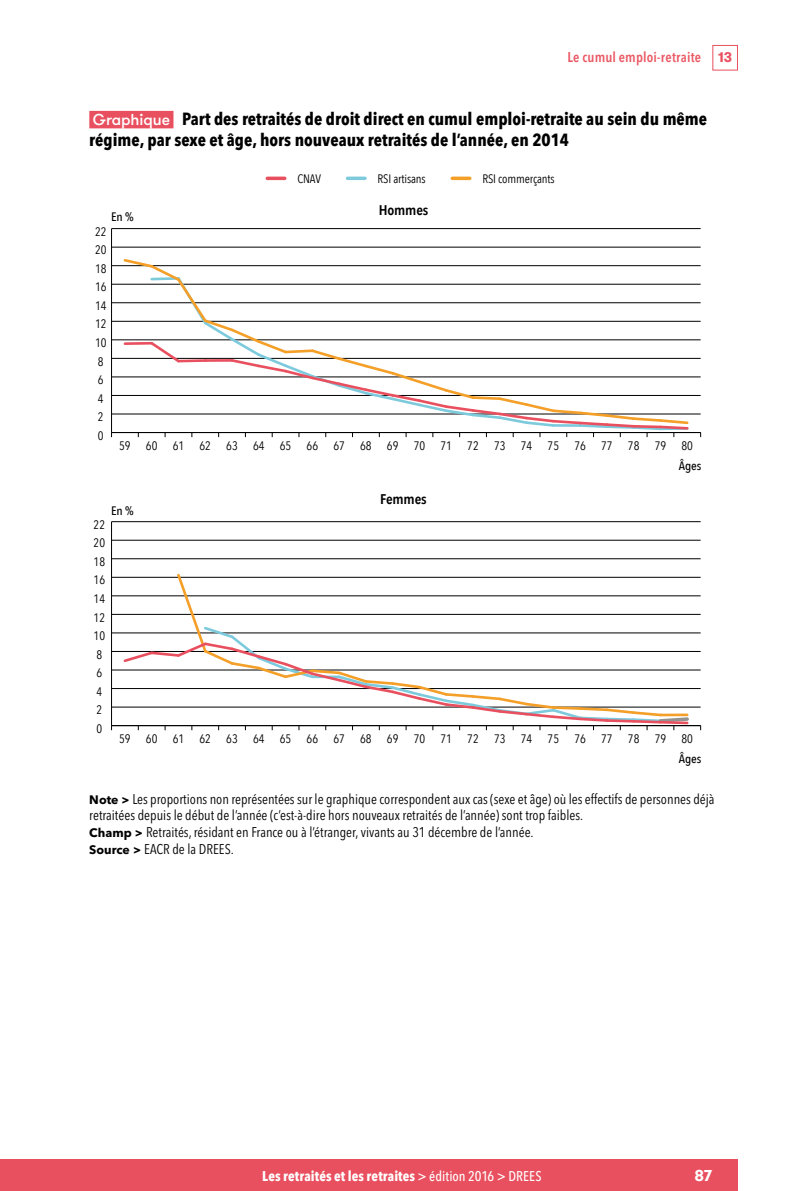
<style>
.page{position:relative;width:794px;height:1191px;background:#fff}
.page>*{position:absolute;margin:0;border:0;box-sizing:border-box;transform-origin:0 0}
.HT_titre{font:700 condensed 17.5px/21px "Avenir Next LT Pro";color:#000}
.t1{font:700 15.75px "GT Walsheim";color:#fff}
.NOTE_CHAMP_SOURCES_L{font:condensed 14px/16.8px "Avenir Next LT Pro";color:#000}
.t2{font:700 condensed 14px "Avenir Next LT Pro";letter-spacing:.01em;color:#fff}
.t3{font:600 condensed 14px "Avenir Next LT Pro";letter-spacing:.015em;color:#ea5964}
.t4{font:600 14px "Avenir Next Condensed";letter-spacing:-.01em;color:#000;scale:1.06 1}
.t5{font:12.25px "Avenir Next Condensed";color:#000}
.t6{font:500 12.25px "Avenir Next Condensed";letter-spacing:-.01em;color:#000;scale:1.06 1}
.s1{font-family:"GT Walsheim Pro Trial";font-weight:700;font-stretch:normal;color:#e9505f}
.s2{font-family:"GT Walsheim";font-weight:500;font-stretch:normal;font-size:15.75px;color:#fff}
.s3{font-weight:700;font-stretch:normal;font-size:12.25px}
.s4{font-weight:500}
</style>
<div class="page">
<div style="left:712px;top:45px;width:26px;height:25px;border:1px solid #e9505f"></div>
<div style="left:0;top:1159px;width:738px;height:32px;background:#e9505f"></div>
<div style="left:89px;top:111px;width:84px;height:17px;background:#e9505f"></div>
<hr style="left:452px;top:177px;width:18px;height:3px;background:#f49f28">
<hr style="left:347px;top:177px;width:18px;height:3px;background:#7dcadd">
<hr style="left:267px;top:177px;width:18px;height:3px;background:#e9505f">
<hr style="left:111px;top:229px;width:1px;height:203px;background:#000">
<hr style="left:112px;top:432px;width:588px;height:1px;background:#000">
<hr style="left:112px;top:414px;width:588px;height:1px;background:#000">
<hr style="left:112px;top:395px;width:588px;height:1px;background:#000">
<hr style="left:112px;top:376px;width:588px;height:1px;background:#000">
<hr style="left:112px;top:358px;width:588px;height:1px;background:#000">
<hr style="left:112px;top:339px;width:588px;height:1px;background:#000">
<hr style="left:112px;top:321px;width:588px;height:1px;background:#000">
<hr style="left:112px;top:302px;width:588px;height:1px;background:#000">
<hr style="left:112px;top:284px;width:588px;height:1px;background:#000">
<hr style="left:112px;top:265px;width:588px;height:1px;background:#000">
<hr style="left:112px;top:247px;width:588px;height:1px;background:#000">
<hr style="left:112px;top:228px;width:588px;height:1px;background:#000">
<svg style="left:122px;top:259px;width:568px;height:178px"></svg>
<hr style="left:111px;top:521px;width:1px;height:204px;background:#000">
<hr style="left:112px;top:725px;width:588px;height:1px;background:#000">
<hr style="left:112px;top:707px;width:588px;height:1px;background:#000">
<hr style="left:112px;top:688px;width:588px;height:1px;background:#000">
<hr style="left:112px;top:669px;width:588px;height:1px;background:#000">
<hr style="left:112px;top:651px;width:588px;height:1px;background:#000">
<hr style="left:112px;top:632px;width:588px;height:1px;background:#000">
<hr style="left:112px;top:614px;width:588px;height:1px;background:#000">
<hr style="left:112px;top:595px;width:588px;height:1px;background:#000">
<hr style="left:112px;top:577px;width:588px;height:1px;background:#000">
<hr style="left:112px;top:558px;width:588px;height:1px;background:#000">
<hr style="left:112px;top:540px;width:588px;height:1px;background:#000">
<hr style="left:112px;top:521px;width:588px;height:1px;background:#000">
<svg style="left:122px;top:573px;width:569px;height:157px"></svg>
<p class="t3" style="left:567px;top:49px;width:166px">Le cumul emploi-retraite <span class="s1">13</span></p>
<p class="HT_titre" style="left:89px;top:108px;width:619px"><span class="s2">Graphique</span> Part des retraités de droit direct en cumul emploi-retraite au sein du même régime, par sexe et âge, hors nouveaux retraités de l’année, en 2014</p>
<p class="t6" style="left:111px;top:209px;width:23px">En %</p>
<p class="t5" style="left:95px;top:221px;width:13px">22</p>
<p class="t5" style="left:95px;top:239px;width:13px">20</p>
<p class="t5" style="left:95px;top:258px;width:13px">18</p>
<p class="t5" style="left:95px;top:277px;width:13px">16</p>
<p class="t5" style="left:95px;top:295px;width:13px">14</p>
<p class="t5" style="left:95px;top:314px;width:13px">12</p>
<p class="t5" style="left:95px;top:332px;width:13px">10</p>
<p class="t5" style="left:98px;top:351px;width:7px">8</p>
<p class="t5" style="left:98px;top:369px;width:7px">6</p>
<p class="t5" style="left:98px;top:388px;width:7px">4</p>
<p class="t5" style="left:98px;top:406px;width:7px">2</p>
<p class="t5" style="left:297px;top:168px;width:25px">CNAV</p>
<p class="t5" style="left:377px;top:168px;width:50px">RSI artisans</p>
<p class="t5" style="left:482px;top:168px;width:74px">RSI commerçants</p>
<p class="t4" style="left:379px;top:198px;width:48px">Hommes</p>
<p class="t5" style="left:98px;top:425px;width:7px">0</p>
<p class="t5" style="left:119px;top:435px;width:575px">59 60 61 62 63 64 65 66 67 68 69 70 71 72 73 74 75 76 77 78 79 80</p>
<p class="t6" style="left:111px;top:503px;width:23px">En %</p>
<p class="t4" style="left:380px;top:487px;width:45px">Femmes</p>
<p class="t6" style="left:679px;top:458px;width:23px">Âges</p>
<p class="t5" style="left:94px;top:514px;width:13px">22</p>
<p class="t5" style="left:94px;top:532px;width:13px">20</p>
<p class="t5" style="left:94px;top:551px;width:13px">18</p>
<p class="t5" style="left:94px;top:569px;width:13px">16</p>
<p class="t5" style="left:94px;top:588px;width:13px">14</p>
<p class="t5" style="left:94px;top:607px;width:13px">12</p>
<p class="t5" style="left:94px;top:625px;width:13px">10</p>
<p class="t5" style="left:96px;top:644px;width:7px">8</p>
<p class="t5" style="left:96px;top:662px;width:7px">6</p>
<p class="t5" style="left:96px;top:681px;width:7px">4</p>
<p class="t5" style="left:96px;top:699px;width:7px">2</p>
<p class="t5" style="left:96px;top:718px;width:7px">0</p>
<p class="t5" style="left:119px;top:728px;width:575px">59 60 61 62 63 64 65 66 67 68 69 70 71 72 73 74 75 76 77 78 79 80</p>
<p class="t6" style="left:679px;top:751px;width:23px">Âges</p>
<p class="NOTE_CHAMP_SOURCES_L" style="left:89px;top:790px;width:626px"><span class="s3">Note &gt;</span> Les proportions non représentées sur le graphique correspondent aux cas (sexe et âge) où les effectifs de personnes déjà retraitées depuis le début de l’année (c’est-à-dire hors nouveaux retraités de l’année) sont trop faibles.</p>
<p class="NOTE_CHAMP_SOURCES_L" style="left:89px;top:824px;width:444px"><span class="s3">Champ &gt;</span> Retraités, résidant en France ou à l’étranger, vivants au 31 décembre de l’année.</p>
<p class="NOTE_CHAMP_SOURCES_L" style="left:89px;top:840px;width:144px"><span class="s3">Source &gt;</span> EACR de la DREES.</p>
<p class="t2" style="left:262px;top:1167px;width:281px">Les retraités et les retraites <span class="s4">&gt; édition 2016 &gt; DREES</span></p>
<p class="t1" style="left:694px;top:1165px;width:19px">87</p>
</div>
